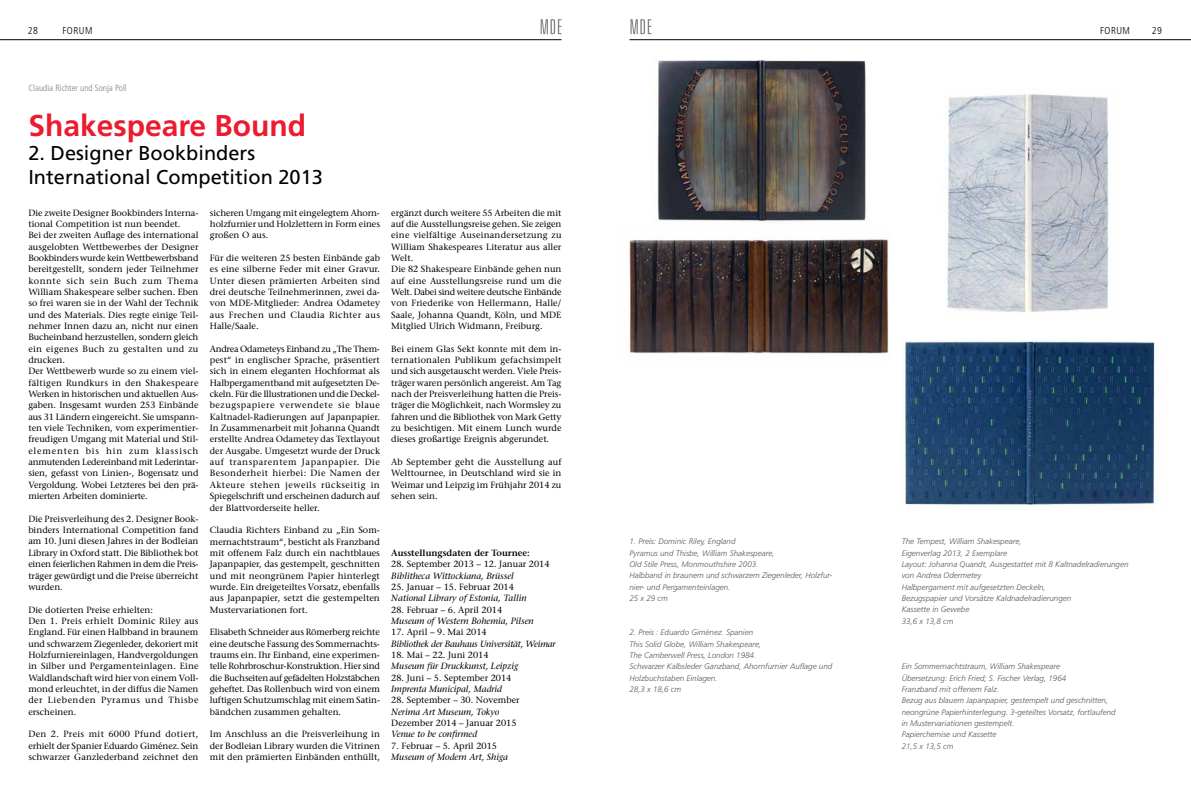
<style>
.page{position:relative;width:1191px;height:794px;background:#fff}
.page>*{position:absolute;margin:0;border:0;box-sizing:border-box;transform-origin:0 0}
.t1{font:700 30px "Frutiger";color:#ed1b2f}
.t2{font:20px/24px "Frutiger";color:#000}
.t3{font:300 condensed 10px "Frutiger";letter-spacing:.05em;color:#000}
.t4{font:9px/11.3px "Stone Serif";color:#000;text-align:justify}
.t5{font:italic 9px "Stone Serif";color:#000}
.t6{font:italic 9px "Stone Serif";letter-spacing:-.02em;color:#000}
.t7{font:600 9px "Stone Serif";color:#000}
.t8{font:300 condensed 9px "Frutiger";color:#808285}
.t9{font:italic 300 8px/11.3px "Frutiger";color:#58595b}
</style>
<div class="page">
<svg style="left:540px;top:19px;width:21px;height:15px"></svg>
<svg style="left:630px;top:19px;width:21px;height:15px"></svg>
<hr style="left:0;top:39px;width:561px;height:1px;background:#000">
<hr style="left:629px;top:39px;width:562px;height:1px;background:#000">
<img style="left:657px;top:60px;width:211px;height:163px">
<img style="left:947px;top:94px;width:162px;height:219px">
<img style="left:902px;top:340px;width:253px;height:166px">
<img style="left:629px;top:237px;width:260px;height:117px">
<p class="t3" style="left:28px;top:25px;width:12px">28</p>
<p class="t3" style="left:62px;top:25px;width:32px">FORUM</p>
<p class="t8" style="left:28px;top:83px;width:100px">Claudia Richter und Sonja Poll</p>
<h1 class="t1" style="left:28px;top:108px;width:279px">Shakespeare Bound</h1>
<h2 class="t2" style="left:28px;top:141px;width:296px">2. Designer Bookbinders<br>International Competition 2013</h2>
<p class="t4" style="left:28px;top:207px;width:172px;text-align:left">Die zweite Designer Bookbinders Interna&shy;tional Competition ist nun beendet.<br>Bei der zweiten Auflage des international ausgelobten Wettbewerbes der Designer Bookbinders wurde kein Wettbewerbsband bereitgestellt, sondern jeder Teilnehmer konnte sich sein Buch zum Thema William Shakespeare selber suchen. Eben so frei waren sie in der Wahl der Technik und des Materials. Dies regte einige Teil&shy;nehmer Innen dazu an, nicht nur einen Bucheinband herzustellen, sondern gleich ein eigenes Buch zu gestalten und zu drucken.<br>Der Wettbewerb wurde so zu einem viel&shy;fältigen Rundkurs in den Shakespeare Werken in historischen und aktuellen Aus&shy;gaben. Insgesamt wurden 253 Einbände aus 31 Ländern eingereicht. Sie umspann&shy;ten viele Techniken, vom experimentier&shy;freudigen Umgang mit Material und Stil&shy;elementen bis hin zum klassisch anmutenden Ledereinband mit Lederintar&shy;sien, gefasst von Linien-, Bogensatz und Vergoldung. Wobei Letzteres bei den prä&shy;mierten Arbeiten dominierte.</p>
<p class="t4" style="left:28px;top:513px;width:172px">Die Preisverleihung des 2. Designer Book&shy;binders International Competition fand am 10. Juni diesen Jahres in der Bodleian Library in Oxford statt. Die Bibliothek bot einen feierlichen Rahmen in dem die Preis&shy;träger gewürdigt und die Preise überreicht wurden.</p>
<p class="t4" style="left:28px;top:603px;width:172px;text-align:left">Die dotierten Preise erhielten:<br>Den 1. Preis erhielt Dominic Riley aus England. Für einen Halbband in braunem und schwarzem Ziegenleder, dekoriert mit Holzfurniereinlagen, Handvergoldungen in Silber und Pergamenteinlagen. Eine Waldlandschaft wird hier von einem Voll&shy;mond erleuchtet, in der diffus die Namen der Liebenden Pyramus und Thisbe erscheinen.</p>
<p class="t4" style="left:28px;top:728px;width:172px">Den 2. Preis mit 6000 Pfund dotiert, erhielt der Spanier Eduardo Giménez. Sein schwarzer Ganzlederband zeichnet den</p>
<p class="t4" style="left:210px;top:207px;width:172px">sicheren Umgang mit eingelegtem Ahorn&shy;holzfurnier und Holzlettern in Form eines großen O aus.</p>
<p class="t4" style="left:210px;top:252px;width:172px">Für die weiteren 25 besten Einbände gab es eine silberne Feder mit einer Gravur.<br>Unter diesen prämierten Arbeiten sind drei deutsche Teilnehmerinnen, zwei da&shy;von MDE-Mitglieder: Andrea Odametey aus Frechen und Claudia Richter aus Halle/Saale.</p>
<p class="t4" style="left:210px;top:343px;width:172px">Andrea Odameteys Einband zu „The Them&shy;pest“ in englischer Sprache, präsentiert sich in einem eleganten Hochformat als Halbpergamentband mit aufgesetzten De&shy;ckeln. Für die Illustrationen und die Deckel&shy;bezugspapiere verwendete sie blaue Kaltnadel-Radierungen auf Japanpapier.<br>In Zusammenarbeit mit Johanna Quandt erstellte Andrea Odametey das Textlayout der Ausgabe. Umgesetzt wurde der Druck auf transparentem Japanpapier. Die Besonderheit hierbei: Die Namen der Akteure stehen jeweils rückseitig in Spiegelschrift und erscheinen dadurch auf der Blattvorderseite heller.</p>
<p class="t4" style="left:210px;top:524px;width:172px">Claudia Richters Einband zu „Ein Som&shy;mernachtstraum“, besticht als Franzband mit offenem Falz durch ein nachtblaues Japanpapier, das gestempelt, geschnitten und mit neongrünem Papier hinterlegt wurde. Ein dreigeteiltes Vorsatz, ebenfalls aus Japanpapier, setzt die gestempelten Mustervariationen fort.</p>
<p class="t4" style="left:210px;top:626px;width:172px">Elisabeth Schneider aus Römerberg reichte eine deutsche Fassung des Sommernachts&shy;traums ein. Ihr Einband, eine experimen&shy;telle Rohrbroschur-Konstruktion. Hier sind die Buchseiten auf gefädelten Holzstäbchen geheftet. Das Rollenbuch wird von einem luftigen Schutzumschlag mit einem Satin&shy;bändchen zusammen gehalten.</p>
<p class="t4" style="left:210px;top:728px;width:172px">Im Anschluss an die Preisverleihung in der Bodleian Library wurden die Vitrinen mit den prämierten Einbänden enthüllt,</p>
<p class="t4" style="left:391px;top:207px;width:172px;text-align:left">ergänzt durch weitere 55 Arbeiten die mit auf die Ausstellungsreise gehen. Sie zeigen eine vielfältige Auseinandersetzung zu William Shakespeares Literatur aus aller Welt.<br>Die 82 Shakespeare Einbände gehen nun auf eine Ausstellungsreise rund um die Welt. Dabei sind weitere deutsche Einbände von Friederike von Hellermann, Halle/ Saale, Johanna Quandt, Köln, und MDE Mitglied Ulrich Widmann, Freiburg.</p>
<p class="t4" style="left:391px;top:343px;width:172px">Bei einem Glas Sekt konnte mit dem in&shy;ternationalen Publikum gefachsimpelt und sich ausgetauscht werden. Viele Preis&shy;träger waren persönlich angereist. Am Tag nach der Preisverleihung hatten die Preis&shy;träger die Möglichkeit, nach Wormsley zu fahren und die Bibliothek von Mark Getty zu besichtigen. Mit einem Lunch wurde dieses großartige Ereignis abgerundet.</p>
<p class="t4" style="left:391px;top:456px;width:172px">Ab September geht die Ausstellung auf Welttournee, in Deutschland wird sie in Weimar und Leipzig im Frühjahr 2014 zu sehen sein.</p>
<p class="t7" style="left:391px;top:547px;width:140px">Ausstellungsdaten der Tournee:</p>
<p class="t4" style="left:391px;top:558px;width:160px">28. September 2013 – 12. Januar 2014</p>
<p class="t5" style="left:391px;top:570px;width:124px">Biblitheca Wittockiana, Brüssel</p>
<p class="t4" style="left:391px;top:581px;width:124px">25. Januar – 15. Februar 2014</p>
<p class="t5" style="left:391px;top:592px;width:137px">National Library of Estonia, Tallin</p>
<p class="t4" style="left:391px;top:603px;width:112px">28. Februar – 6. April 2014</p>
<p class="t5" style="left:391px;top:615px;width:144px">Museum of Western Bohemia, Pilsen</p>
<p class="t4" style="left:391px;top:626px;width:97px">17. April – 9. Mai 2014</p>
<p class="t6" style="left:391px;top:638px;width:166px">Bibliothek der Bauhaus Universität, Weimar</p>
<p class="t4" style="left:391px;top:649px;width:99px">18. Mai – 22. Juni 2014</p>
<p class="t5" style="left:391px;top:660px;width:128px">Museum für Druckkunst, Leipzig</p>
<p class="t4" style="left:391px;top:672px;width:122px">28. Juni – 5. September 2014</p>
<p class="t5" style="left:391px;top:683px;width:112px">Imprenta Municipal, Madrid</p>
<p class="t4" style="left:391px;top:694px;width:130px">28. September – 30. November</p>
<p class="t5" style="left:391px;top:706px;width:109px">Nerima Art Museum, Tokyo</p>
<p class="t4" style="left:391px;top:717px;width:127px">Dezember 2014 – Januar 2015</p>
<p class="t5" style="left:391px;top:729px;width:87px">Venue to be confirmed</p>
<p class="t4" style="left:391px;top:740px;width:107px">7. Februar – 5. April 2015</p>
<p class="t5" style="left:391px;top:751px;width:118px">Museum of Modern Art, Shiga</p>
<p class="t9" style="left:629px;top:536px;width:204px">1. Preis: Dominic Riley, England<br>Pyramus und Thisbe, William Shakespeare,<br>Old Stile Press, Monmouthshire 2003.<br>Halbband in braunem und schwarzem Ziegenleder, Holzfur&shy;nier- und Pergamenteinlagen.<br>25 x 29 cm</p>
<p class="t9" style="left:629px;top:626px;width:204px">2. Preis : Eduardo Giménez. Spanien<br>This Solid Globe, William Shakespeare,<br>The Camberwell Press, London 1984.<br>Schwarzer Kalbsleder Ganzband, Ahornfurnier Auflage und Holzbuchstaben Einlagen.<br>28,3 x 18,6 cm</p>
<p class="t3" style="left:1100px;top:25px;width:32px">FORUM</p>
<p class="t3" style="left:1152px;top:25px;width:12px">29</p>
<p class="t9" style="left:901px;top:536px;width:228px">The Tempest, William Shakespeare,<br>Eigenverlag 2013, 2 Exemplare<br>Layout: Johanna Quandt, Ausgestattet mit 8 Kaltnadelradierungen von Andrea Odermetey<br>Halbpergament mit aufgesetzten Deckeln,<br>Bezugspapier und Vorsätze Kaldnadelradierungen<br>Kassette in Gewebe<br>33,6 x 13,8 cm</p>
<p class="t9" style="left:901px;top:660px;width:215px">Ein Sommernachtstraum, William Shakespeare<br>Übersetzung: Erich Fried; S. Fischer Verlag, 1964<br>Franzband mit offenem Falz.<br>Bezug aus blauem Japanpapier, gestempelt und geschnitten, neongrüne Papierhinterlegung. 3-geteiltes Vorsatz, fortlaufend in Mustervariationen gestempelt.<br>Papierchemise und Kassette<br>21,5 x 13,5 cm</p>
</div>
